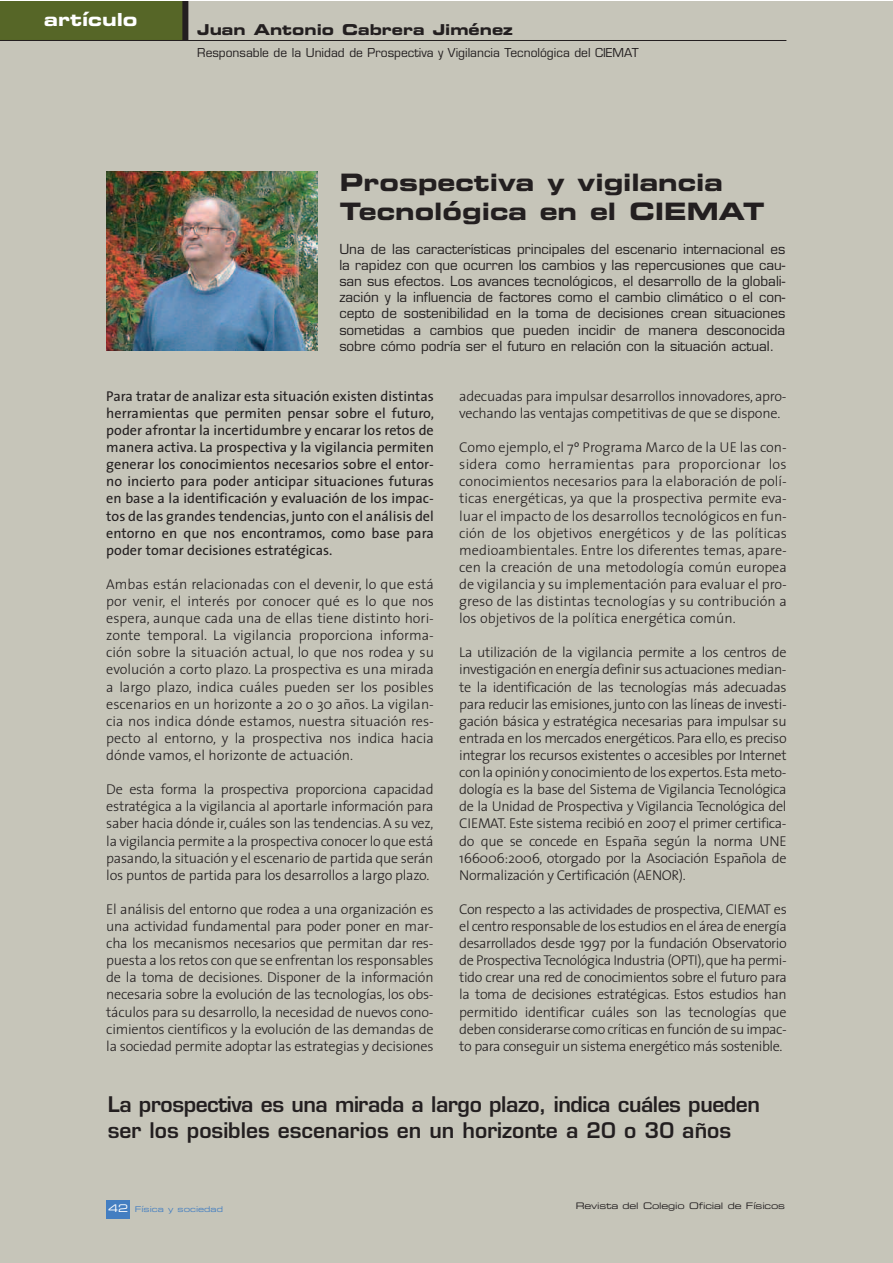
<style>
.page{position:relative;width:893px;height:1263px;background:#fff}
.page>*{position:absolute;margin:0;border:0;box-sizing:border-box;transform-origin:0 0}
.t1{font:24px/28.8px "Eurostile Bold Extended Two";color:#231f20}
.t2{font:600 21px/25.2px "Eurostile";letter-spacing:-.02em;color:#231f20}
.t3{font:18px "Eurostile Bold Extended Two";color:#fff}
.t4{font:15px "Eurostile Bold Extended Two";color:#231f20}
.t5{font:300 14.25px/17.1px "The Sans";letter-spacing:-.02em;color:#231f20;text-align:justify}
.t6{font:14.25px/17.1px "The Sans";color:#231f20;text-align:justify}
.t7{font:13.5px/16.2px "Eurostile";color:#231f20;text-align:justify}
.t8{font:12px "Eurostile";color:#231f20}
.t9{font:9px "Eurostile Extended Two";letter-spacing:-.02em;color:#231f20}
.t10{font:7.95px "Eurostile Extended Two";color:#437ec1}
.s1{font-size:10.5px;color:#fff}
</style>
<div class="page">
<div style="left:0;top:1px;width:892px;height:1262px;background:#c6c5b9"></div>
<div style="left:107px;top:1200px;width:23px;height:19px;background:#437ec1"></div>
<img style="left:106px;top:171px;width:211px;height:180px">
<div style="left:0;top:1px;width:186px;height:39px;background:#566627"></div>
<div style="left:182px;top:1px;width:6px;height:39px;background:#231f20"></div>
<hr style="left:0;top:40px;width:786px;height:1px;background:#231f20">
<p class="t3" style="left:44px;top:13px;width:95px">artículo</p>
<p class="t4" style="left:197px;top:25px;width:317px">Juan Antonio Cabrera Jiménez</p>
<p class="t8" style="left:197px;top:48px;width:443px">Responsable de la Unidad de Prospectiva y Vigilancia Tecnológica del CIEMAT</p>
<h1 class="t1" style="left:340px;top:170px;width:426px">Prospectiva y vigilancia<br>Tecnológica en el CIEMAT</h1>
<p class="t7" style="left:339px;top:242px;width:448px">Una de las características principales del escenario internacional es la rapidez con que ocurren los cambios y las repercusiones que cau&shy;san sus efectos. Los avances tecnológicos, el desarrollo de la globali&shy;zación y la influencia de factores como el cambio climático o el con&shy;cepto de sostenibilidad en la toma de decisiones crean situaciones sometidas a cambios que pueden incidir de manera desconocida sobre cómo podría ser el futuro en relación con la situación actual.</p>
<p class="t6" style="left:106px;top:389px;width:329px">Para tratar de analizar esta situación existen distintas herramientas que permiten pensar sobre el futuro, poder afrontar la incertidumbre y encarar los retos de manera activa. La prospectiva y la vigilancia permiten generar los conocimientos necesarios sobre el entor&shy;no incierto para poder anticipar situaciones futuras en base a la identificación y evaluación de los impac&shy;tos de las grandes tendencias, junto con el análisis del entorno en que nos encontramos, como base para poder tomar decisiones estratégicas.</p>
<p class="t5" style="left:106px;top:577px;width:329px">Ambas están relacionadas con el devenir, lo que está por venir, el interés por conocer qué es lo que nos espera, aunque cada una de ellas tiene distinto hori&shy;zonte temporal. La vigilancia proporciona informa&shy;ción sobre la situación actual, lo que nos rodea y su evolución a corto plazo. La prospectiva es una mirada a largo plazo, indica cuáles pueden ser los posibles escenarios en un horizonte a 20 o 30 años. La vigilan&shy;cia nos indica dónde estamos, nuestra situación res&shy;pecto al entorno, y la prospectiva nos indica hacia dónde vamos, el horizonte de actuación.</p>
<p class="t5" style="left:106px;top:782px;width:329px">De esta forma la prospectiva proporciona capacidad estratégica a la vigilancia al aportarle información para saber hacia dónde ir, cuáles son las tendencias. A su vez, la vigilancia permite a la prospectiva conocer lo que está pasando, la situación y el escenario de partida que serán los puntos de partida para los desarrollos a largo plazo.</p>
<p class="t5" style="left:106px;top:902px;width:329px">El análisis del entorno que rodea a una organización es una actividad fundamental para poder poner en mar&shy;cha los mecanismos necesarios que permitan dar res&shy;puesta a los retos con que se enfrentan los responsables de la toma de decisiones. Disponer de la información necesaria sobre la evolución de las tecnologías, los obs&shy;táculos para su desarrollo, la necesidad de nuevos cono&shy;cimientos científicos y la evolución de las demandas de la sociedad permite adoptar las estrategias y decisiones</p>
<p class="t5" style="left:459px;top:389px;width:329px">adecuadas para impulsar desarrollos innovadores, apro&shy;vechando las ventajas competitivas de que se dispone.</p>
<p class="t5" style="left:459px;top:440px;width:329px">Como ejemplo, el 7º Programa Marco de la UE las con&shy;sidera como herramientas para proporcionar los conocimientos necesarios para la elaboración de polí&shy;ticas energéticas, ya que la prospectiva permite eva&shy;luar el impacto de los desarrollos tecnológicos en fun&shy;ción de los objetivos energéticos y de las políticas medioambientales. Entre los diferentes temas, apare&shy;cen la creación de una metodología común europea de vigilancia y su implementación para evaluar el pro&shy;greso de las distintas tecnologías y su contribución a los objetivos de la política energética común.</p>
<p class="t5" style="left:459px;top:645px;width:329px">La utilización de la vigilancia permite a los centros de investigación en energía definir sus actuaciones median&shy;te la identificación de las tecnologías más adecuadas para reducir las emisiones, junto con las líneas de investi&shy;gación básica y estratégica necesarias para impulsar su entrada en los mercados energéticos. Para ello, es preciso integrar los recursos existentes o accesibles por Internet con la opinión y conocimiento de los expertos.Esta meto&shy;dología es la base del Sistema de Vigilancia Tecnológica de la Unidad de Prospectiva y Vigilancia Tecnológica del CIEMAT. Este sistema recibió en 2007 el primer certifica&shy;do que se concede en España según la norma UNE 166006:2006, otorgado por la Asociación Española de Normalización y Certificación (AENOR).</p>
<p class="t5" style="left:459px;top:902px;width:329px">Con respecto a las actividades de prospectiva, CIEMAT es el centro responsable de los estudios en el área de energía desarrollados desde 1997 por la fundación Observatorio de Prospectiva Tecnológica Industria (OPTI),que ha permi&shy;tido crear una red de conocimientos sobre el futuro para la toma de decisiones estratégicas. Estos estudios han permitido identificar cuáles son las tecnologías que deben considerarse como críticas en función de su impac&shy;to para conseguir un sistema energético más sostenible.</p>
<h2 class="t2" style="left:108px;top:1094px;width:654px">La prospectiva es una mirada a largo plazo, indica cuáles pueden ser los posibles escenarios en un horizonte a 20 o 30 años</h2>
<p class="t10" style="left:108px;top:1206px;width:116px"><span class="s1">42</span> Física y sociedad</p>
<p class="t9" style="left:576px;top:1202px;width:211px">Revista del Colegio Oficial de Físicos</p>
</div>
